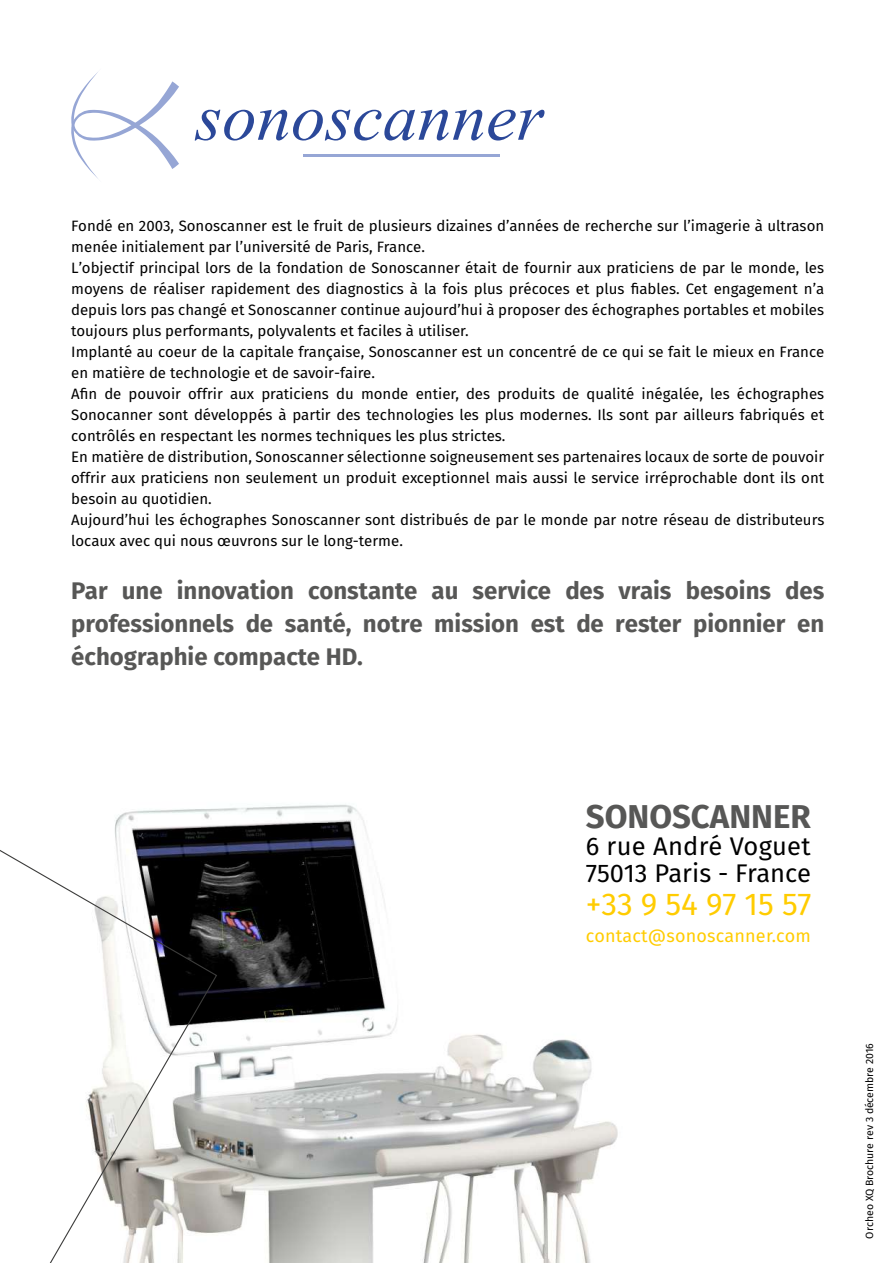
<style>
.page{position:relative;width:893px;height:1263px;background:#fff}
.page>*{position:absolute;margin:0;border:0;box-sizing:border-box;transform-origin:0 0}
.t1{font:700 33px "Fira Sans";color:#575756}
.t2{font:31.5px "Fira Sans";letter-spacing:-.005em;color:#fc0}
.t3{font:25.5px/27px "Fira Sans";color:#000}
.t4{font:700 24px/33px "Fira Sans";color:#575756;text-align:justify}
.t5{font:18px "Fira Sans";letter-spacing:.01em;color:#fc0}
.t6{font:15px/21px "Fira Sans";color:#000}
.t7{font:10.5px "Fira Sans";color:#000}
</style>
<div class="page">
<img style="left:218px;top:804px;width:400px;height:459px">
<svg style="left:195px;top:110px;width:349px;height:31px"></svg>
<hr style="left:303px;top:154px;width:196px;height:2px;background:#96a6d5">
<svg style="left:71px;top:72px;width:108px;height:107px"></svg>
<svg style="left:0;top:808px;width:218px;height:455px"></svg>
<p class="t6" style="left:71px;top:216px;width:755px">Fondé en 2003, Sonoscanner est le fruit de plusieurs dizaines d’années de recherche sur l’imagerie à ultrason menée initialement par l’université de Paris, France.<br>L’objectif principal lors de la fondation de Sonoscanner était de fournir aux praticiens de par le monde, les moyens de réaliser rapidement des diagnostics à la fois plus précoces et plus fiables. Cet engagement n’a depuis lors pas changé et Sonoscanner continue aujourd’hui à proposer des échographes portables et mobiles toujours plus performants, polyvalents et faciles à utiliser.<br>Implanté au coeur de la capitale française, Sonoscanner est un concentré de ce qui se fait le mieux en France en matière de technologie et de savoir-faire.<br>Afin de pouvoir offrir aux praticiens du monde entier, des produits de qualité inégalée, les échographes Sonocanner sont développés à partir des technologies les plus modernes. Ils sont par ailleurs fabriqués et contrôlés en respectant les normes techniques les plus strictes.<br>En matière de distribution, Sonoscanner sélectionne soigneusement ses partenaires locaux de sorte de pouvoir offrir aux praticiens non seulement un produit exceptionnel mais aussi le service irréprochable dont ils ont besoin au quotidien.<br>Aujourd’hui les échographes Sonoscanner sont distribués de par le monde par notre réseau de distributeurs locaux avec qui nous œuvrons sur le long-terme.</p>
<h3 class="t4" style="left:71px;top:574px;width:754px">Par une innovation constante au service des vrais besoins des professionnels de santé, notre mission est de rester pionnier en échographie compacte HD.</h3>
<h1 class="t1" style="left:586px;top:794px;width:226px">SONOSCANNER</h1>
<h3 class="t3" style="left:586px;top:833px;width:227px">6 rue André Voguet<br>75013 Paris - France</h3>
<h2 class="t2" style="left:586px;top:882px;width:227px">+33 9 54 97 15 57</h2>
<p class="t5" style="left:586px;top:923px;width:227px">contact@sonoscanner.com</p>
<p class="t7" style="left:862px;top:1238px;width:197px;rotate:-90deg">Orcheo XQ Brochure rev 3 décembre 2016</p>
</div>
